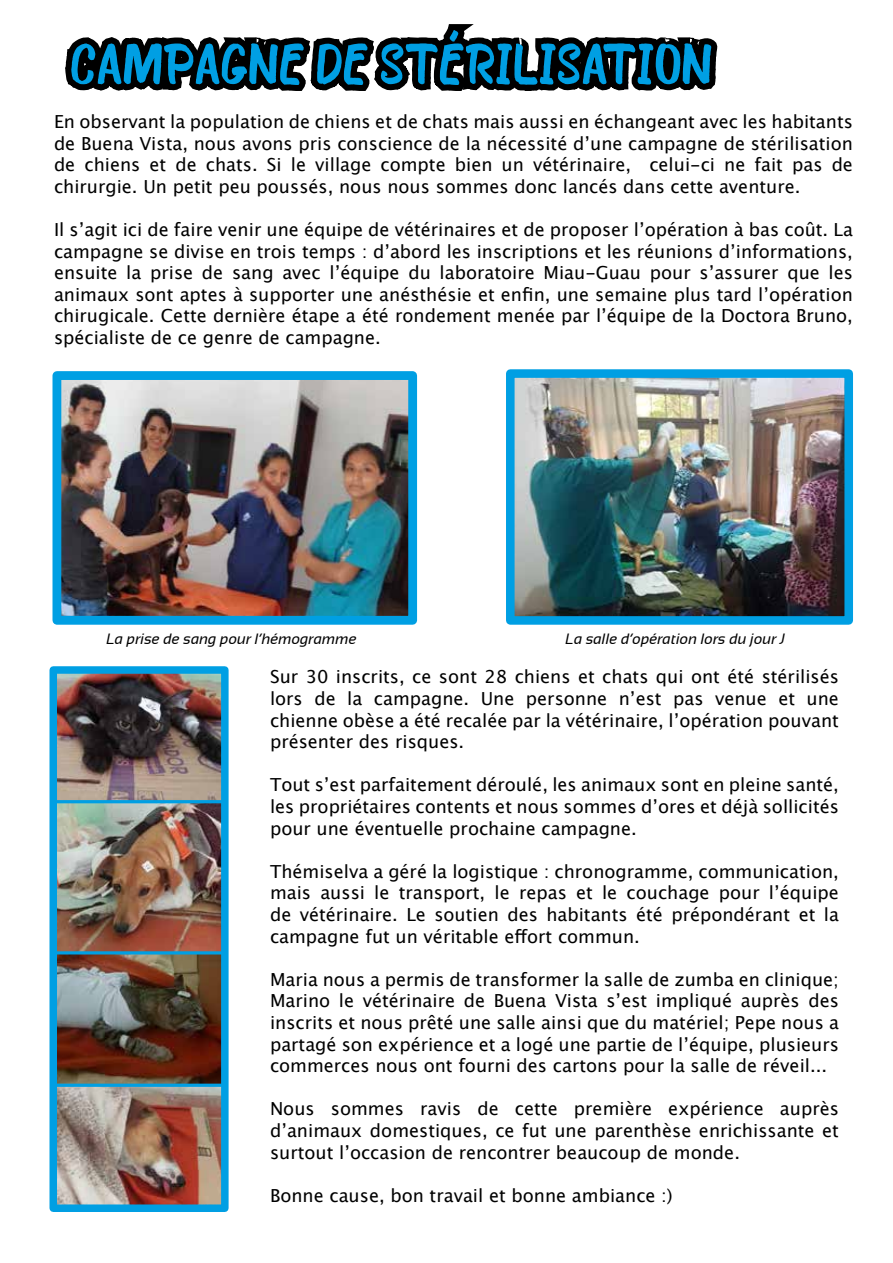
<style>
.page{position:relative;width:893px;height:1263px;background:#fff}
.page>*{position:absolute;margin:0;border:0;box-sizing:border-box;transform-origin:0 0}
.t1{font:55.5px "Bosk";color:#009fe3}
.t2{font:18px/21.6px "Lucida Grande";color:#000;text-align:justify}
.t3{font:italic 15px "Sansation";color:#000}
</style>
<div class="page">
<svg style="left:65px;top:24px;width:653px;height:67px"></svg>
<img style="left:516px;top:379px;width:327px;height:236px">
<div style="left:506px;top:369px;width:347px;height:256px;border:9px solid #009fe3"></div>
<img style="left:59px;top:675px;width:161px;height:528px">
<div style="left:52px;top:951px;width:174px;height:135px;border:3px solid #009fe3"></div>
<div style="left:52px;top:800px;width:174px;height:154px;border:3px solid #009fe3"></div>
<img style="left:62px;top:381px;width:345px;height:234px">
<div style="left:52px;top:371px;width:365px;height:254px;border:9px solid #009fe3"></div>
<div style="left:50px;top:666px;width:179px;height:546px;border:8px solid #009fe3"></div>
<h1 class="t1" style="left:70px;top:29px;width:644px">CAMPAGNE DE STÉRILISATION</h1>
<p class="t2" style="left:54px;top:111px;width:800px">En observant la population de chiens et de chats mais aussi en échangeant avec les habitants de Buena Vista, nous avons pris conscience de la nécessité d’une campagne de stérilisation de chiens et de chats. Si le village compte bien un vétérinaire, celui-ci ne fait pas de chirurgie. Un petit peu poussés, nous nous sommes donc lancés dans cette aventure.</p>
<p class="t2" style="left:54px;top:219px;width:800px">Il s’agit ici de faire venir une équipe de vétérinaires et de proposer l’opération à bas coût. La campagne se divise en trois temps : d’abord les inscriptions et les réunions d’informations, ensuite la prise de sang avec l’équipe du laboratoire Miau-Guau pour s’assurer que les animaux sont aptes à supporter une anésthésie et enfin, une semaine plus tard l’opération chirugicale. Cette dernière étape a été rondement menée par l’équipe de la Doctora Bruno, spécialiste de ce genre de campagne.</p>
<p class="t3" style="left:106px;top:630px;width:252px">La prise de sang pour l’hémogramme</p>
<p class="t3" style="left:566px;top:630px;width:221px">La salle d’opération lors du jour J</p>
<p class="t2" style="left:270px;top:666px;width:570px">Sur 30 inscrits, ce sont 28 chiens et chats qui ont été stérilisés lors de la campagne. Une personne n’est pas venue et une chienne obèse a été recalée par la vétérinaire, l’opération pouvant présenter des risques.</p>
<p class="t2" style="left:270px;top:774px;width:570px">Tout s’est parfaitement déroulé, les animaux sont en pleine santé, les propriétaires contents et nous sommes d’ores et déjà sollicités pour une éventuelle prochaine campagne.</p>
<p class="t2" style="left:270px;top:861px;width:570px">Thémiselva a géré la logistique : chronogramme, communication, mais aussi le transport, le repas et le couchage pour l’équipe de vétérinaire. Le soutien des habitants été prépondérant et la campagne fut un véritable effort commun.</p>
<p class="t2" style="left:270px;top:969px;width:570px">Maria nous a permis de transformer la salle de zumba en clinique; Marino le vétérinaire de Buena Vista s’est impliqué auprès des inscrits et nous prêté une salle ainsi que du matériel; Pepe nous a partagé son expérience et a logé une partie de l’équipe, plusieurs commerces nous ont fourni des cartons pour la salle de réveil...</p>
<p class="t2" style="left:270px;top:1098px;width:570px">Nous sommes ravis de cette première expérience auprès d’animaux domestiques, ce fut une parenthèse enrichissante et surtout l’occasion de rencontrer beaucoup de monde.</p>
<p class="t2" style="left:270px;top:1185px;width:404px">Bonne cause, bon travail et bonne ambiance :)</p>
</div>
